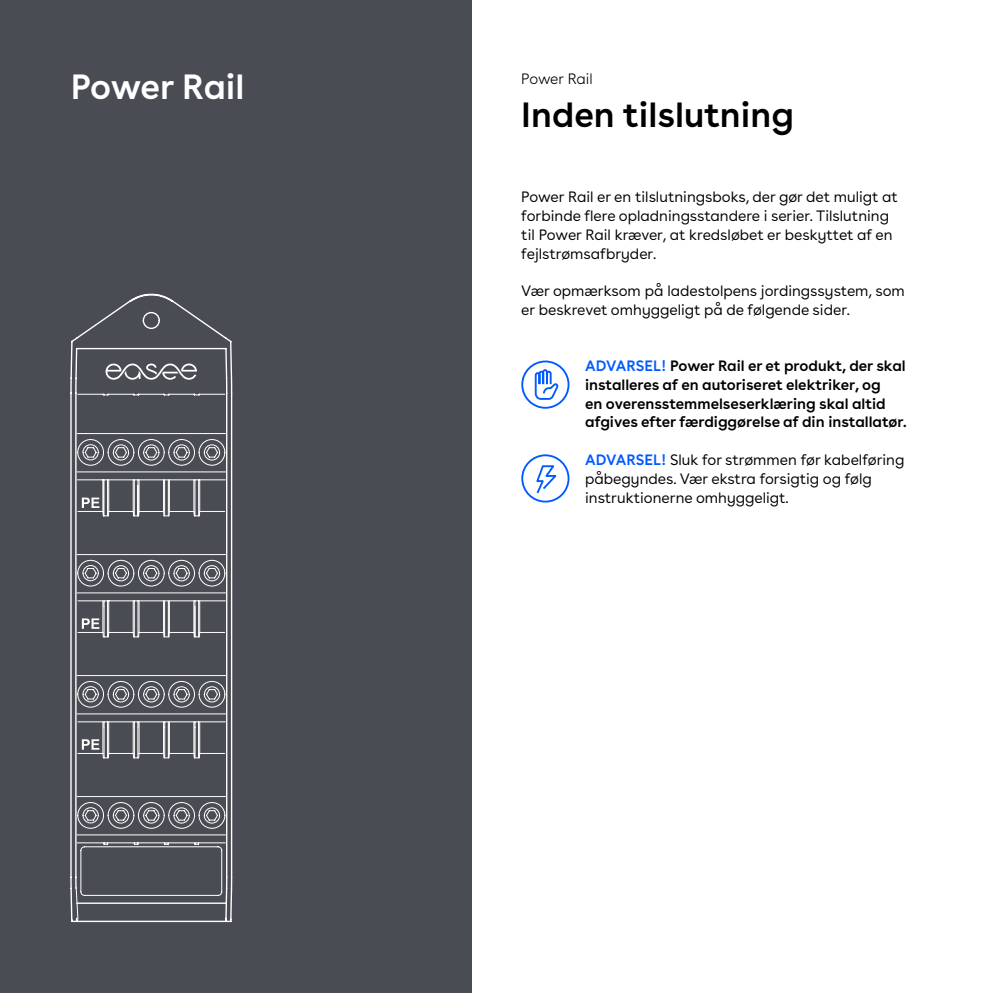
<style>
.page{position:relative;width:993px;height:993px;background:#fff}
.page>*{position:absolute;margin:0;border:0;box-sizing:border-box;transform-origin:0 0}
.t1{font:600 35px "Buenos Aires";color:#000}
.t2{font:600 35px "Buenos Aires";letter-spacing:-.01em;color:#fff}
.t3{font:15px/18.8px "Buenos Aires";color:#000}
.t4{font:600 15px/18.8px "Buenos Aires";color:#000}
.t5{font:300 15px "Buenos Aires";letter-spacing:-.01em;color:#000}
.s1{color:#005aff}
.s2{font-weight:600;color:#005aff}
</style>
<div class="page">
<div style="left:0;top:0;width:471px;height:992px;background:#494d53"></div>
<svg style="left:70px;top:293px;width:163px;height:629px"></svg>
<svg style="left:76px;top:433px;width:150px;height:462px"></svg>
<svg style="left:77px;top:393px;width:149px;height:451px"></svg>
<svg style="left:77px;top:559px;width:148px;height:269px"></svg>
<svg style="left:534px;top:369px;width:25px;height:31px"></svg>
<div style="left:521px;top:360px;width:48px;height:48px;border:2px solid #005aff;border-radius:50%"></div>
<div style="left:521px;top:454px;width:48px;height:48px;border:2px solid #005aff;border-radius:50%"></div>
<svg style="left:536px;top:465px;width:21px;height:29px"></svg>
<h1 class="t2" style="left:71px;top:57px;width:175px">Power Rail</h1>
<p class="t5" style="left:521px;top:67px;width:73px">Power Rail</p>
<h1 class="t1" style="left:521px;top:86px;width:274px">Inden tilslutning</h1>
<p class="t3" style="left:521px;top:186px;width:378px">Power Rail er en tilslutningsboks, der gør det muligt at forbinde flere opladningsstandere i serier. Tilslutning til Power Rail kræver, at kredsløbet er beskyttet af en fejlstrømsafbryder.</p>
<p class="t3" style="left:521px;top:280px;width:385px">Vær opmærksom på ladestolpens jordingssystem, som er beskrevet omhyggeligt på de følgende sider.</p>
<p class="t4" style="left:585px;top:355px;width:323px"><span class="s1">ADVARSEL!</span> Power Rail er et produkt, der skal installeres af en autoriseret elektriker, og<br>en overensstemmelseserklæring skal altid afgives efter færdiggørelse af din installatør.</p>
<p class="t3" style="left:585px;top:449px;width:320px"><span class="s2">ADVARSEL!</span> Sluk for strømmen før kabelføring påbegyndes. Vær ekstra forsigtig og følg instruktionerne omhyggeligt.</p>
</div>
